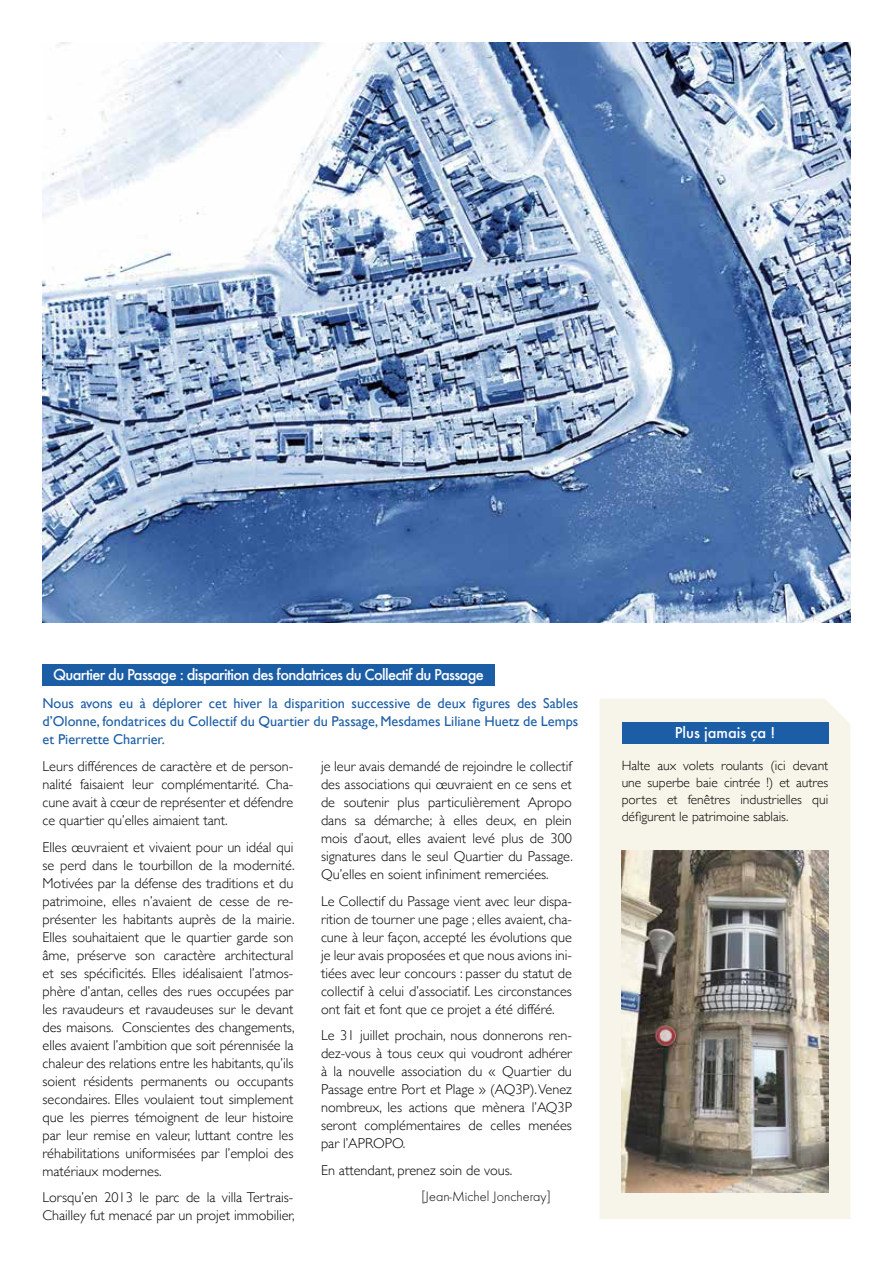
<style>
.page{position:relative;width:893px;height:1263px;background:#fff}
.page>*{position:absolute;margin:0;border:0;box-sizing:border-box;transform-origin:0 0}
.t1{font:500 16.5px "Futura T";letter-spacing:-.04em;color:#fff}
.t2{font:500 16.5px "Futura T";color:#fff}
.t3{font:300 14.25px/18px "Gill Sans";color:#000;text-align:justify}
.t4{font:14.25px/18px "Gill Sans";color:#1c5ea6;text-align:justify}
.t5{font:300 14.25px "Futura T";color:#000}
.t6{font:300 13.5px/16.8px "Gill Sans";color:#000;text-align:justify}
</style>
<div class="page">
<div style="left:600px;top:699px;width:250px;height:520px;background:#f7f5e9"></div>
<div style="left:622px;top:722px;width:206px;height:21px;background:#1c5ea6"></div>
<div style="left:43px;top:664px;width:452px;height:21px;background:#1c5ea6"></div>
<img style="left:43px;top:43px;width:807px;height:580px">
<img style="left:622px;top:850px;width:206px;height:342px">
<p class="t1" style="left:53px;top:664px;width:432px">Quartier du Passage : disparition des fondatrices du Collectif du Passage</p>
<p class="t4" style="left:43px;top:694px;width:537px">Nous avons eu à déplorer cet hiver la disparition successive de deux figures des Sables d’Olonne, fondatrices du Collectif du Quartier du Passage, Mesdames Liliane Huetz de Lemps et Pierrette Charrier.</p>
<p class="t3" style="left:321px;top:757px;width:253px">je leur avais demandé de rejoindre le collectif des associations qui œuvraient en ce sens et de soutenir plus particulièrement Apropo dans sa démarche; à elles deux, en plein mois d’aout, elles avaient levé plus de 300 signatures dans le seul Quartier du Passage.<br>Qu’elles en soient infiniment remerciées.</p>
<p class="t3" style="left:321px;top:891px;width:252px">Le Collectif du Passage vient avec leur dispa&shy;rition de tourner une page ; elles avaient, cha&shy;cune à leur façon, accepté les évolutions que je leur avais proposées et que nous avions ini&shy;tiées avec leur concours : passer du statut de collectif à celui d’associatif. Les circonstances ont fait et font que ce projet a été différé.</p>
<p class="t3" style="left:321px;top:1026px;width:252px">Le 31 juillet prochain, nous donnerons ren&shy;dez-vous à tous ceux qui voudront adhérer à la nouvelle association du « Quartier du Passage entre Port et Plage » (AQ3P). Venez nombreux, les actions que mènera l’AQ3P seront complémentaires de celles menées par l’APROPO.</p>
<p class="t3" style="left:321px;top:1160px;width:193px">En attendant, prenez soin de vous.</p>
<p class="t5" style="left:421px;top:1188px;width:131px">[Jean-Michel Joncheray]</p>
<p class="t3" style="left:43px;top:757px;width:252px">Leurs différences de caractère et de person&shy;nalité faisaient leur complémentarité. Cha&shy;cune avait à cœur de représenter et défendre ce quartier qu’elles aimaient tant.</p>
<p class="t3" style="left:43px;top:837px;width:254px">Elles œuvraient et vivaient pour un idéal qui se perd dans le tourbillon de la modernité.<br>Motivées par la défense des traditions et du patrimoine, elles n’avaient de cesse de re&shy;présenter les habitants auprès de la mairie.<br>Elles souhaitaient que le quartier garde son âme, préserve son caractère architectural et ses spécificités. Elles idéalisaient l’atmos&shy;phère d’antan, celles des rues occupées par les ravaudeurs et ravaudeuses sur le devant des maisons. Conscientes des changements, elles avaient l’ambition que soit pérennisée la chaleur des relations entre les habitants, qu’ils soient résidents permanents ou occupants secondaires. Elles voulaient tout simplement que les pierres témoignent de leur histoire par leur remise en valeur, luttant contre les réhabilitations uniformisées par l’emploi des matériaux modernes.</p>
<p class="t3" style="left:43px;top:1188px;width:254px">Lorsqu’en 2013 le parc de la villa Tertrais-<br>Chailley fut menacé par un projet immobilier,</p>
<p class="t2" style="left:675px;top:722px;width:102px">Plus jamais ça !</p>
<p class="t6" style="left:622px;top:757px;width:208px">Halte aux volets roulants (ici devant une superbe baie cintrée !) et autres portes et fenêtres industrielles qui défigurent le patrimoine sablais.</p>
</div>
